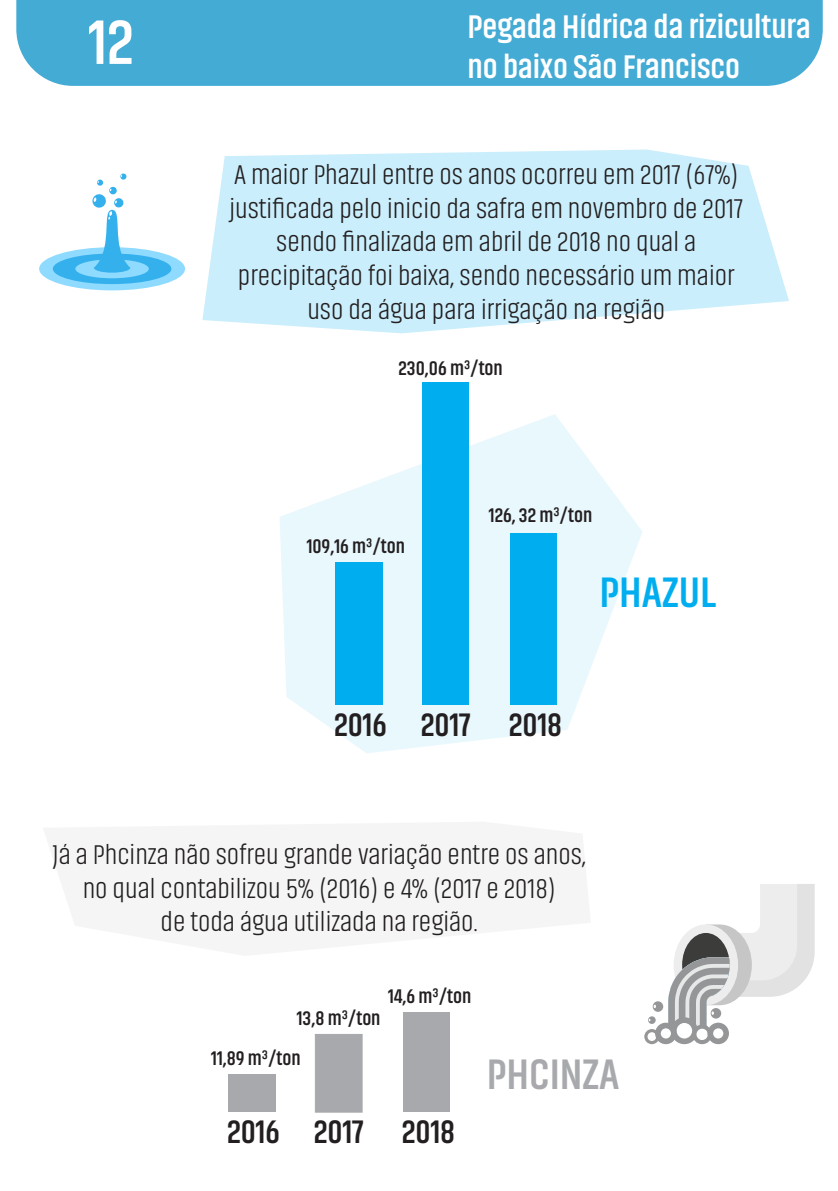
<style>
.page{position:relative;width:838px;height:1191px;background:#fff}
.page>*{position:absolute;margin:0;border:0;box-sizing:border-box;transform-origin:0 0}
.t1{font:700 63.6px "Akhand";color:#fff}
.t2{font:700 43.2px "Akhand";color:#a7a9ac}
.t3{font:700 43.2px "Akhand";color:#00aeef}
.t4{font:700 33.2px/39.8px "Akhand";color:#fff}
.t5{font:700 33px "Akhand";color:#231f20}
.t6{font:300 28px/33.6px "Akhand";color:#231f20;text-align:center}
.t7{font:700 20px/40.2px "Akhand";color:#231f20}
</style>
<div class="page">
<svg style="left:280px;top:414px;width:362px;height:339px;fill:#e9f8fd"></svg>
<svg style="left:202px;top:149px;width:587px;height:184px;background:#d1f0fb"></svg>
<div style="left:16px;top:0;width:807px;height:86px;background:#44abd5"></div>
<div style="left:336px;top:561px;width:47px;height:143px;background:#00aeef"></div>
<div style="left:422px;top:382px;width:47px;height:322px;background:#00aeef"></div>
<div style="left:510px;top:533px;width:47px;height:171px;background:#00aeef"></div>
<div style="left:39px;top:247px;width:146px;height:43px;background:#8fdaff;border-radius:50%"></div>
<div style="left:53px;top:253px;width:118px;height:31px;background:#34b1ed;border-radius:50%"></div>
<div style="left:75px;top:259px;width:74px;height:19px;background:#8fdaff;border-radius:50%"></div>
<svg style="left:92px;top:175px;width:38px;height:97px"></svg>
<svg style="left:644px;top:884px;width:171px;height:159px"></svg>
<div style="left:229px;top:1074px;width:47px;height:37px;background:#a7a9ac"></div>
<div style="left:315px;top:1034px;width:48px;height:78px;background:#a7a9ac"></div>
<div style="left:403px;top:1012px;width:47px;height:99px;background:#a7a9ac"></div>
<h1 class="t1" style="left:88px;top:12px;width:47px">12</h1>
<p class="t4" style="left:467px;top:7px;width:345px">Pegada Hídrica da rizicultura no baixo São Francisco</p>
<p class="t6" style="left:229px;top:159px;width:515px">A maior Phazul entre os anos ocorreu em 2017 (67%) justificada pelo inicio da safra em novembro de 2017 sendo finalizada em abril de 2018 no qual a precipitação foi baixa, sendo necessário um maior uso da água para irrigação na região</p>
<p class="t7" style="left:399px;top:348px;width:106px">230,06 m³/ton</p>
<p class="t7" style="left:307px;top:526px;width:100px">109,16 m³/ton</p>
<p class="t7" style="left:489px;top:495px;width:105px">126, 32 m³/ton</p>
<h2 class="t3" style="left:600px;top:571px;width:118px">PHAZUL</h2>
<p class="t5" style="left:334px;top:708px;width:230px">2016 2017 2018</p>
<p class="t6" style="left:52px;top:838px;width:535px">Já a Phcinza não sofreu grande variação entre os anos, no qual contabilizou 5% (2016) e 4% (2017 e 2018)<br>de toda água utilizada na região.</p>
<p class="t7" style="left:211px;top:997px;width:171px;text-indent:86px">13,8 m³/ton<br>11,89 m³/ton</p>
<p class="t7" style="left:388px;top:975px;width:85px">14,6 m³/ton</p>
<p class="t5" style="left:227px;top:1115px;width:230px">2016 2017 2018</p>
<h2 class="t2" style="left:487px;top:1053px;width:134px">PHCINZA</h2>
</div>
